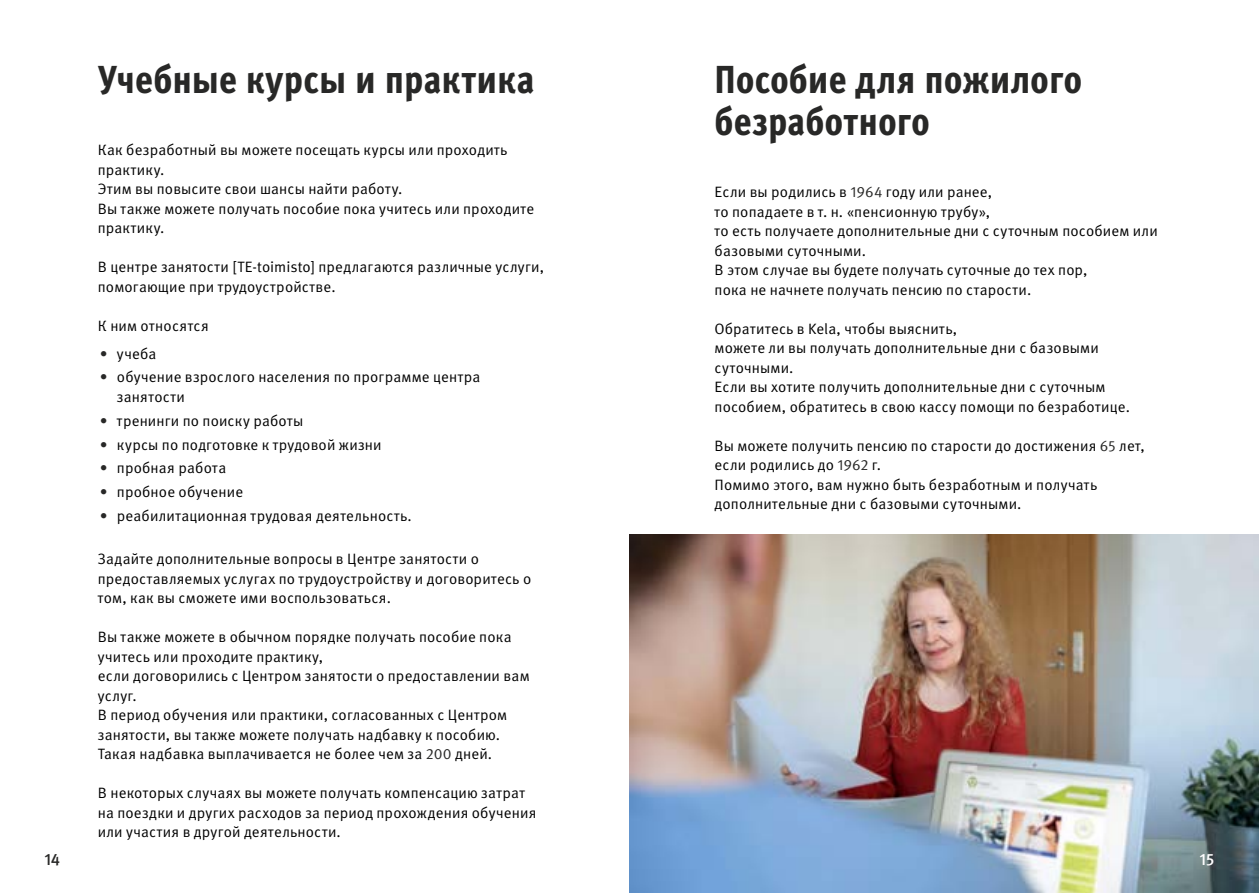
<style>
.page{position:relative;width:1259px;height:893px;background:#fff}
.page>*{position:absolute;margin:0;border:0;box-sizing:border-box;transform-origin:0 0}
.H1_otsikko{font:800 condensed 39px/42px "Meta Pro";letter-spacing:.005em;color:#282827}
.t1{font:500 16.5px "Meta Pro";color:#282827}
.t2{font:500 16.5px "Meta Pro";color:#fff}
.Body_copy{font:15px/19.5px "Meta Pro Norm";letter-spacing:.01em;color:#000}
.Bulletpoints{font:15px/19.5px "Meta Pro Norm";letter-spacing:.01em;color:#000}
.s1{color:#282827}
</style>
<div class="page">
<img style="left:629px;top:535px;width:630px;height:358px">
<h1 class="H1_otsikko" style="left:98px;top:57px;width:438px">Учебные курсы и практика</h1>
<p class="Body_copy" style="left:98px;top:139px;width:411px">Как безработный вы можете посещать курсы или проходить практику.</p>
<p class="Body_copy" style="left:98px;top:178px;width:306px">Этим вы повысите свои шансы найти работу.</p>
<p class="Body_copy" style="left:98px;top:198px;width:438px">Вы также можете получать пособие пока учитесь или проходите практику.</p>
<p class="Body_copy" style="left:98px;top:256px;width:448px">В центре занятости [TE-toimisto] предлагаются различные услуги, помогающие при трудоустройстве.</p>
<p class="Body_copy" style="left:98px;top:315px;width:113px">К ним относятся</p>
<p class="Bulletpoints" style="left:100px;top:343px;width:58px"><span class="s1">•</span> учеба</p>
<p class="Bulletpoints" style="left:117px;top:367px;width:365px;text-indent:-17px"><span class="s1">•</span> обучение взрослого населения по программе центра занятости</p>
<p class="Bulletpoints" style="left:100px;top:410px;width:205px"><span class="s1">•</span> тренинги по поиску работы</p>
<p class="Bulletpoints" style="left:100px;top:434px;width:283px"><span class="s1">•</span> курсы по подготовке к трудовой жизни</p>
<p class="Bulletpoints" style="left:100px;top:457px;width:128px"><span class="s1">•</span> пробная работа</p>
<p class="Bulletpoints" style="left:100px;top:481px;width:145px"><span class="s1">•</span> пробное обучение</p>
<p class="Bulletpoints" style="left:100px;top:505px;width:313px"><span class="s1">•</span> реабилитационная трудовая деятельность.</p>
<p class="Body_copy" style="left:98px;top:548px;width:435px">Задайте дополнительные вопросы в Центре занятости о предоставляемых услугах по трудоустройству и договоритесь о том, как вы сможете ими воспользоваться.</p>
<p class="Body_copy" style="left:98px;top:626px;width:415px">Вы также можете в обычном порядке получать пособие пока учитесь или проходите практику,</p>
<p class="Body_copy" style="left:98px;top:665px;width:433px">если договорились с Центром занятости о предоставлении вам услуг.</p>
<p class="Body_copy" style="left:98px;top:704px;width:411px">В период обучения или практики, согласованных с Центром занятости, вы также можете получать надбавку к пособию.</p>
<p class="Body_copy" style="left:98px;top:743px;width:396px">Такая надбавка выплачивается не более чем за <span class="s1">200</span> дней.</p>
<p class="Body_copy" style="left:98px;top:782px;width:440px">В некоторых случаях вы можете получать компенсацию затрат на поездки и других расходов за период прохождения обучения или участия в другой деятельности.</p>
<h1 class="H1_otsikko" style="left:714px;top:57px;width:369px">Пособие для пожилого безработного</h1>
<p class="Body_copy" style="left:714px;top:181px;width:279px">Если вы родились в <span class="s1">1964</span> году или ранее,</p>
<p class="Body_copy" style="left:714px;top:201px;width:277px">то попадаете в т. н. «пенсионную трубу»,</p>
<p class="Body_copy" style="left:714px;top:220px;width:445px">то есть получаете дополнительные дни с суточным пособием или базовыми суточными.</p>
<p class="Body_copy" style="left:714px;top:259px;width:374px">В этом случае вы будете получать суточные до тех пор,</p>
<p class="Body_copy" style="left:714px;top:279px;width:318px">пока не начнете получать пенсию по старости.</p>
<p class="Body_copy" style="left:714px;top:318px;width:244px">Обратитесь в Kela, чтобы выяснить,</p>
<p class="Body_copy" style="left:714px;top:337px;width:386px">можете ли вы получать дополнительные дни с базовыми суточными.</p>
<p class="Body_copy" style="left:714px;top:376px;width:417px">Если вы хотите получить дополнительные дни с суточным пособием, обратитесь в свою кассу помощи по безработице.</p>
<p class="Body_copy" style="left:714px;top:435px;width:432px">Вы можете получить пенсию по старости до достижения <span class="s1">65</span> лет,</p>
<p class="Body_copy" style="left:714px;top:454px;width:168px">если родились до <span class="s1">1962</span> г.</p>
<p class="Body_copy" style="left:714px;top:474px;width:384px">Помимо этого, вам нужно быть безработным и получать дополнительные дни с базовыми суточными.</p>
<p class="t1" style="left:44px;top:846px;width:17px">14</p>
<p class="t2" style="left:1199px;top:846px;width:16px">15</p>
</div>
